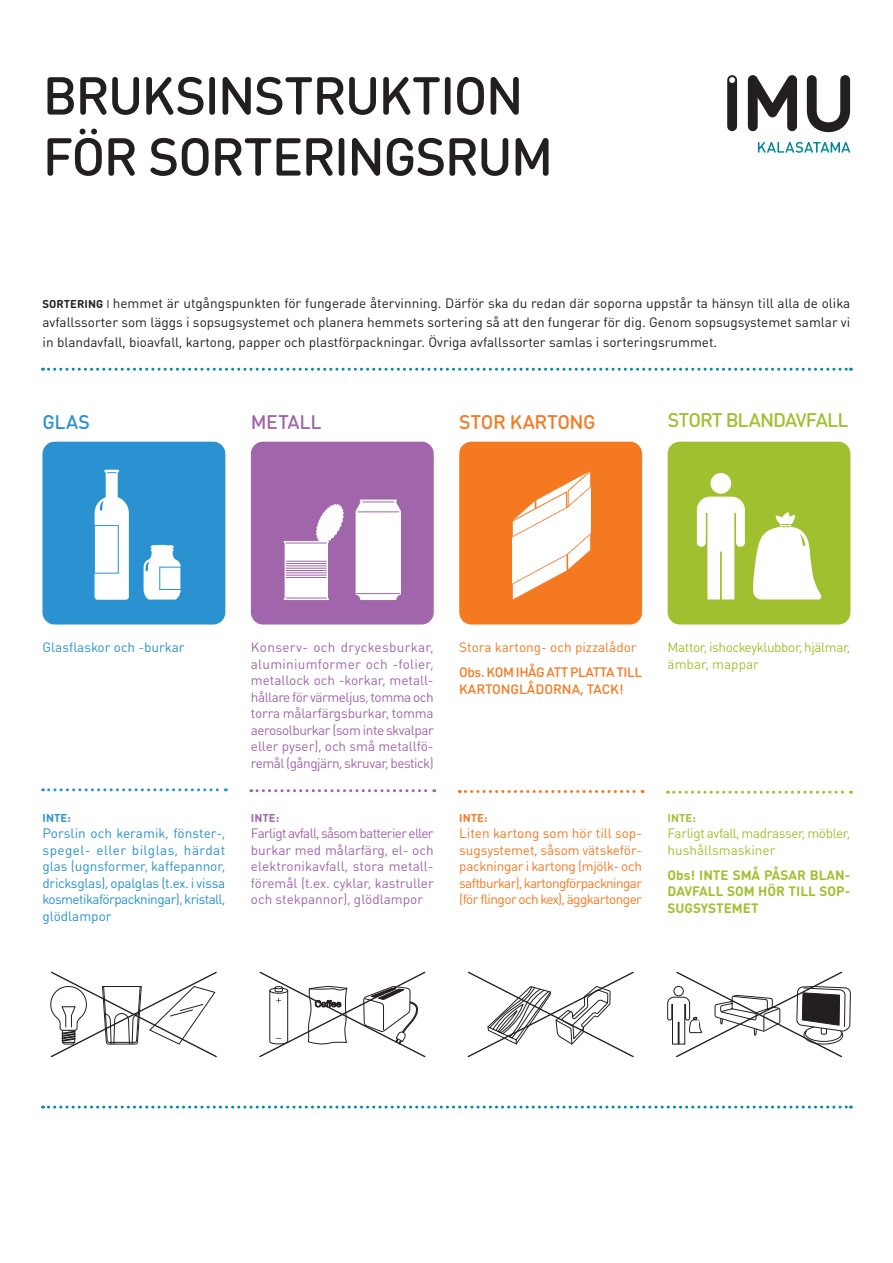
<style>
.page{position:relative;width:893px;height:1263px;background:#fff}
.page>*{position:absolute;margin:0;border:0;box-sizing:border-box;transform-origin:0 0}
.otsikko{font:500 52.5px "DIN Round OT";letter-spacing:-.035em;color:#231f20}
.lajittelu_otsikot{font:500 19.5px "DIN Round OT";letter-spacing:-.045em;color:#a1c030}
.lajittelu_otsikot-2{font:500 19.5px "DIN Round OT";letter-spacing:-.025em;color:#f47921}
.lajittelu_otsikot-3{font:500 19.5px "DIN Round OT";letter-spacing:-.01em;color:#a065aa}
.lajittelu_otsikot-4{font:500 19.5px "DIN Round OT";color:#2a92d0}
.lajitteluohje{font:13.5px/16.5px "DIN Round OT";color:#a065aa;text-align:justify}
.leipis_aloitus{font:13.5px/19.5px "DIN Round OT";color:#231f20;text-align:justify}
.lajitteluohje-2{font:13.5px/16.5px "DIN Round OT";letter-spacing:-.035em;color:#2a92d0;text-align:justify}
.lajitteluohje-3{font:13.5px/16.5px "DIN Round OT";letter-spacing:-.04em;color:#f47921;text-align:justify}
.lajitteluohje-4{font:13.5px/16.5px "DIN Round OT";letter-spacing:-.03em;color:#a1c030}
.lajitteluohje-5{font:700 13.5px/16.5px "DIN Round OT";color:#a1c030;text-align:justify}
.lajitteluohje-6{font:500 13.5px/16.5px "DIN Round OT";letter-spacing:-.03em;color:#f47921}
.lajitteluohje-7{font:13.5px "DIN Round OT";color:#f47921}
.lajitteluohje-8{font:13.5px "DIN Round OT";color:#2a92d0}
.lajitteluohje_alaots{font:700 11.25px "DIN Round OT";color:#2a92d0}
.lajitteluohje_alaots-2{font:700 11.25px "DIN Round OT";color:#a065aa}
.lajitteluohje_alaots-3{font:700 11.25px "DIN Round OT";color:#f47921}
.lajitteluohje_alaots-4{font:700 11.25px "DIN Round OT";color:#a1c030}
.s1{font-weight:700;font-size:11.25px}
.s2{font-size:11.25px}
</style>
<div class="page">
<svg style="left:50px;top:971px;width:167px;height:87px"></svg>
<svg style="left:259px;top:971px;width:167px;height:87px"></svg>
<svg style="left:467px;top:971px;width:167px;height:87px"></svg>
<svg style="left:667px;top:971px;width:184px;height:87px"></svg>
<svg style="left:459px;top:790px;width:184px;height:3px"></svg>
<svg style="left:668px;top:791px;width:183px;height:3px"></svg>
<svg style="left:43px;top:788px;width:183px;height:3px"></svg>
<svg style="left:251px;top:789px;width:184px;height:3px"></svg>
<div style="left:668px;top:442px;width:182px;height:182px;background:#a1c030;border-radius:12px"></div>
<div style="left:710px;top:473px;width:21px;height:21px;background:#fff;border-radius:50%"></div>
<svg style="left:697px;top:497px;width:48px;height:102px"></svg>
<svg style="left:753px;top:512px;width:69px;height:87px"></svg>
<div style="left:459px;top:442px;width:183px;height:182px;background:#f47921;border-radius:12px"></div>
<svg style="left:512px;top:471px;width:79px;height:128px"></svg>
<div style="left:43px;top:442px;width:182px;height:182px;background:#2a92d0;border-radius:12px"></div>
<div style="left:94px;top:525px;width:24px;height:48px;border:1px solid #2a92d0"></div>
<svg style="left:95px;top:470px;width:34px;height:130px;background:#d6eaf6"></svg>
<svg style="left:144px;top:545px;width:37px;height:55px;background:#d6eaf6"></svg>
<div style="left:251px;top:442px;width:183px;height:182px;background:#a065aa;border-radius:12px"></div>
<div style="left:356px;top:500px;width:45px;height:100px;background:#fff"></div>
<hr style="left:358px;top:512px;width:41px;height:1px;background:#a065aa">
<hr style="left:356px;top:593px;width:44px;height:1px;background:#a065aa">
<hr style="left:363px;top:502px;width:31px;height:1px;background:#a065aa">
<svg style="left:284px;top:503px;width:60px;height:97px"></svg>
<hr style="left:286px;top:543px;width:40px;height:1px;background:#a065aa">
<hr style="left:286px;top:598px;width:40px;height:1px;background:#a065aa">
<hr style="left:286px;top:568px;width:40px;height:1px;background:#a065aa">
<hr style="left:286px;top:577px;width:40px;height:1px;background:#a065aa">
<hr style="left:286px;top:563px;width:40px;height:1px;background:#a065aa">
<hr style="left:286px;top:573px;width:40px;height:1px;background:#a065aa">
<hr style="left:286px;top:566px;width:40px;height:1px;background:#a065aa">
<hr style="left:286px;top:575px;width:40px;height:1px;background:#a065aa">
<hr style="left:286px;top:561px;width:40px;height:1px;background:#a065aa">
<hr style="left:286px;top:570px;width:40px;height:1px;background:#a065aa">
<svg style="left:43px;top:368px;width:808px;height:3px"></svg>
<svg style="left:43px;top:1105px;width:808px;height:3px"></svg>
<svg style="left:748px;top:75px;width:49px;height:56px"></svg>
<svg style="left:807px;top:75px;width:43px;height:57px"></svg>
<svg style="left:727px;top:75px;width:10px;height:56px"></svg>
<svg style="left:758px;top:142px;width:92px;height:11px"></svg>
<p class="otsikko" style="left:43px;top:62px;width:482px">BRUKSINSTRUKTION</p>
<p class="otsikko" style="left:43px;top:123px;width:512px">FÖR SORTERINGSRUM</p>
<p class="leipis_aloitus" style="left:43px;top:293px;width:809px"><span class="s1">SORTERING</span> <span class="s2">I</span> hemmet är utgångspunkten för fungerade återvinning. Därför ska du redan där soporna uppstår ta hänsyn till alla de olika avfallssorter som läggs i sopsugsystemet och planera hemmets sortering så att den fungerar för dig. Genom sopsugsystemet samlar vi in blandavfall, bioavfall, kartong, papper och plastförpackningar. Övriga avfallssorter samlas i sorteringsrummet.</p>
<p class="lajittelu_otsikot-4" style="left:43px;top:409px;width:49px">GLAS</p>
<p class="lajittelu_otsikot-3" style="left:251px;top:409px;width:72px">METALL</p>
<p class="lajittelu_otsikot-2" style="left:459px;top:409px;width:138px">STOR KARTONG</p>
<p class="lajittelu_otsikot" style="left:668px;top:408px;width:183px">STORT BLANDAVFALL</p>
<p class="lajitteluohje-8" style="left:43px;top:639px;width:144px">Glasflaskor och -burkar</p>
<p class="lajitteluohje_alaots" style="left:43px;top:810px;width:30px">INTE:</p>
<p class="lajitteluohje-2" style="left:43px;top:825px;width:184px">Porslin och keramik, fönster-, spegel- eller bilglas, härdat glas (ugnsformer, kaffepannor, dricksglas), opalglas (t.ex. i vissa kosmetikaförpackningar), kristall, glödlampor</p>
<p class="lajitteluohje" style="left:251px;top:639px;width:184px">Konserv- och dryckesburkar, aluminiumformer och -folier, metallock och -korkar, metall&shy;hållare för värmeljus, tomma och torra målarfärgsburkar, tomma aerosolburkar (som inte skvalpar eller pyser), och små metallfö&shy;remål (gångjärn, skruvar, bestick)</p>
<p class="lajitteluohje_alaots-2" style="left:251px;top:810px;width:30px">INTE:</p>
<p class="lajitteluohje" style="left:251px;top:825px;width:184px">Farligt avfall, såsom batterier eller burkar med målarfärg, el- och elektronikavfall, stora metall&shy;föremål (t.ex. cyklar, kastruller och stekpannor), glödlampor</p>
<p class="lajitteluohje-7" style="left:459px;top:639px;width:179px">Stora kartong- och pizzalådor</p>
<p class="lajitteluohje-6" style="left:459px;top:664px;width:184px">Obs. KOM IHÅG ATT PLATTA TILL<br>KARTONGLÅDORNA, TACK!</p>
<p class="lajitteluohje-4" style="left:668px;top:639px;width:184px">Mattor, ishockeyklubbor, hjälmar, ämbar, mappar</p>
<p class="lajitteluohje_alaots-3" style="left:459px;top:810px;width:30px">INTE:</p>
<p class="lajitteluohje-3" style="left:459px;top:825px;width:184px">Liten kartong som hör till sop&shy;sugsystemet, såsom vätskeför&shy;packningar i kartong (mjölk- och saftburkar), kartongförpackningar (för flingor och kex), äggkartonger</p>
<p class="lajitteluohje_alaots-4" style="left:668px;top:810px;width:30px">INTE:</p>
<p class="lajitteluohje-4" style="left:668px;top:825px;width:184px">Farligt avfall, madrasser, möbler, hushållsmaskiner</p>
<p class="lajitteluohje-5" style="left:668px;top:866px;width:184px">Obs! INTE SMÅ PÅSAR BLAN-DAVFALL SOM HÖR TILL SOP-SUGSYSTEMET</p>
</div>
